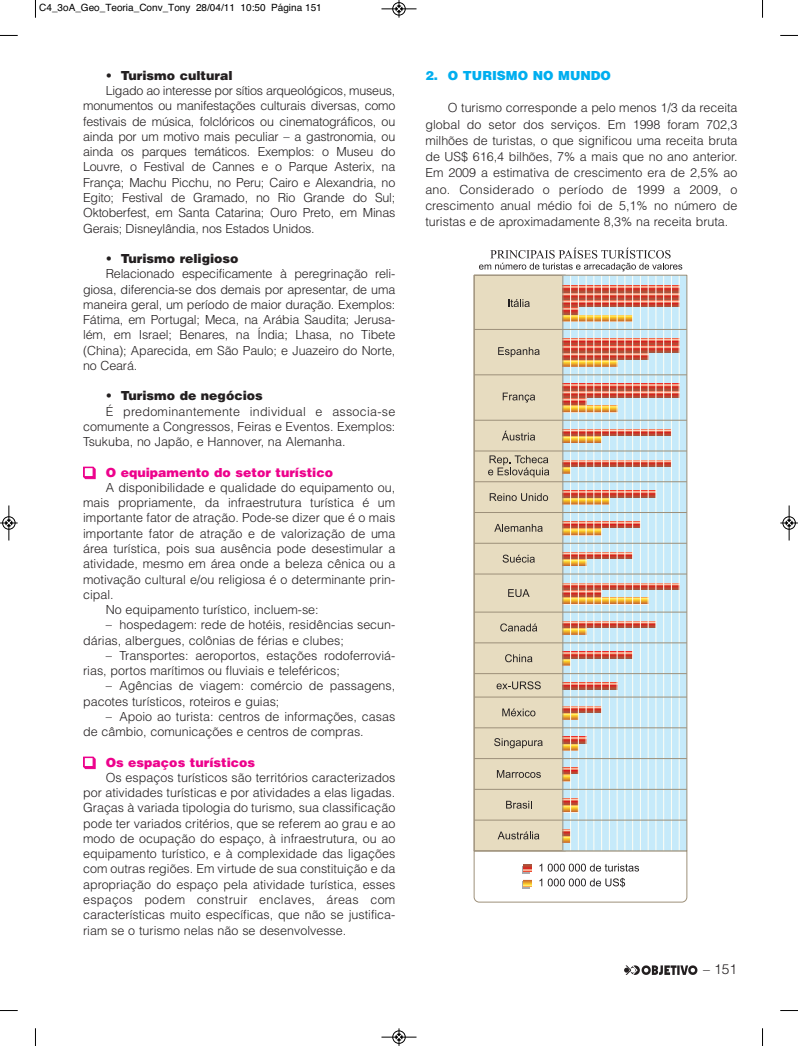
<style>
.page{position:relative;width:798px;height:1046px;background:#fff}
.page>*{position:absolute;margin:0;border:0;box-sizing:border-box;transform-origin:0 0}
.t1{font:300 13.75px "Helvetica";color:#231f20}
.t2{font:300 12.5px/15.2px "Helvetica";color:#231f20;text-align:justify}
.t3{font:900 12.5px "Helvetica";color:#231f20}
.t4{font:900 12.5px "Helvetica";color:#ed028c}
.t5{font:300 12.5px "Helvetica";letter-spacing:.02em;color:#231f20}
.t6{font:900 12.5px "Helvetica";color:#00aeef}
.t7{font:10px "Helvetica";color:#000}
</style>
<div class="page">
<svg style="left:624px;top:965px;width:73px;height:9px"></svg>
<svg style="left:473px;top:247px;width:214px;height:655px;background:#d9d4c9"></svg>
<div style="left:473px;top:275px;width:214px;height:576px;border:1px solid #9d907a"></div>
<svg style="left:35px;top:0;width:1px;height:18px"></svg>
<svg style="left:0;top:35px;width:18px;height:1px"></svg>
<svg style="left:762px;top:0;width:1px;height:18px"></svg>
<svg style="left:780px;top:35px;width:17px;height:1px"></svg>
<svg style="left:35px;top:1028px;width:1px;height:17px"></svg>
<svg style="left:0;top:1010px;width:18px;height:1px"></svg>
<svg style="left:762px;top:1028px;width:1px;height:17px"></svg>
<svg style="left:780px;top:1010px;width:17px;height:1px"></svg>
<div style="left:392px;top:2px;width:13px;height:14px;border:1px solid #fff;border-radius:50%"></div>
<hr style="left:381px;top:9px;width:35px;height:1px;background:#000">
<div style="left:392px;top:2px;width:13px;height:13px;border:1px solid #000;border-radius:50%"></div>
<svg style="left:395px;top:0;width:7px;height:18px"></svg>
<hr style="left:381px;top:1036px;width:35px;height:1px;background:#000">
<div style="left:392px;top:1030px;width:13px;height:13px;border:1px solid #000;border-radius:50%"></div>
<svg style="left:395px;top:1028px;width:7px;height:17px"></svg>
<div style="left:2px;top:516px;width:14px;height:13px;border:1px solid #fff;border-radius:50%"></div>
<hr style="left:9px;top:505px;width:1px;height:35px;background:#000">
<div style="left:2px;top:516px;width:13px;height:13px;border:1px solid #000;border-radius:50%"></div>
<svg style="left:0;top:519px;width:18px;height:7px"></svg>
<hr style="left:788px;top:505px;width:1px;height:35px;background:#000">
<div style="left:782px;top:516px;width:13px;height:13px;border:1px solid #000;border-radius:50%"></div>
<svg style="left:780px;top:519px;width:17px;height:7px"></svg>
<p class="t7" style="left:39px;top:4px;width:284px">C4_3oA_Geo_Teoria_Conv_Tony 28/04/11 10:50 Página 151</p>
<p class="t3" style="left:106px;top:71px;width:128px">• Turismo cultural</p>
<p class="t2" style="left:83px;top:84px;width:313px;text-indent:22px">Ligado ao interesse por sítios arqueológicos, mu seus, monumentos ou manifestações culturais diversas, como festivais de música, folclóricos ou cinematográ ficos, ou ainda por um motivo mais peculiar – a gastronomia, ou ainda os parques temáticos. Exemplos: o Museu do Louvre, o Festival de Cannes e o Parque Asterix, na França; Machu Picchu, no Peru; Cairo e Alexandria, no Egito; Festival de Gramado, no Rio Grande do Sul; Oktoberfest, em Santa Catarina; Ouro Preto, em Minas Gerais; Disneylândia, nos Estados Unidos.</p>
<p class="t3" style="left:106px;top:254px;width:134px">• Turismo religioso</p>
<p class="t2" style="left:83px;top:267px;width:313px;text-indent:22px">Relacionado especificamente à peregrinação reli - giosa, diferencia-se dos demais por apresentar, de uma maneira geral, um período de maior duração. Exemplos:<br>Fátima, em Portugal; Meca, na Arábia Saudita; Jerusa - lém, em Israel; Benares, na Índia; Lhasa, no Tibete (China); Aparecida, em São Paulo; e Juazeiro do Norte, no Ceará.</p>
<p class="t3" style="left:106px;top:391px;width:159px">• Turismo de negócios</p>
<p class="t2" style="left:83px;top:405px;width:314px;text-indent:22px">É predominantemente individual e associa-se comu mente a Congressos, Feiras e Eventos. Exemplos:<br>Tsukuba, no Japão, e Hannover, na Alemanha.</p>
<p class="t4" style="left:83px;top:467px;width:251px">❑ O equipamento do setor turístico</p>
<p class="t2" style="left:106px;top:481px;width:291px">A disponibilidade e qualidade do equipamento ou,</p>
<p class="t2" style="left:83px;top:496px;width:313px">mais propriamente, da infraestrutura turística é um</p>
<p class="t2" style="left:83px;top:511px;width:313px">importante fator de atração. Pode-se dizer que é o mais</p>
<p class="t2" style="left:83px;top:527px;width:313px">importante fator de atração e de valorização de uma</p>
<p class="t2" style="left:83px;top:542px;width:313px">área turística, pois sua ausência pode desestimular a</p>
<p class="t2" style="left:83px;top:557px;width:313px">atividade, mesmo em área onde a beleza cênica ou a</p>
<p class="t2" style="left:83px;top:572px;width:313px">mo tivação cultural e/ou religiosa é o determinante prin -</p>
<p class="t2" style="left:83px;top:588px;width:32px">cipal.</p>
<p class="t2" style="left:106px;top:603px;width:214px">No equipamento turístico, incluem-se:</p>
<p class="t2" style="left:83px;top:618px;width:313px;text-indent:22px">– hospedagem: rede de hotéis, residências secun - dárias, albergues, colônias de férias e clubes;</p>
<p class="t2" style="left:83px;top:649px;width:313px;text-indent:22px">– Transportes: aeroportos, estações rodoferroviá - rias, portos marítimos ou fluviais e teleféricos;</p>
<p class="t2" style="left:83px;top:679px;width:313px;text-indent:22px">– Agências de viagem: comércio de passagens, pacotes turísticos, roteiros e guias;</p>
<p class="t2" style="left:83px;top:710px;width:313px;text-indent:22px">– Apoio ao turista: centros de informações, casas de câmbio, comunicações e centros de compras.</p>
<p class="t4" style="left:83px;top:757px;width:173px">❑ Os espaços turísticos</p>
<p class="t2" style="left:106px;top:771px;width:291px">Os espaços turísticos são territórios caracterizados</p>
<p class="t2" style="left:83px;top:786px;width:313px">por atividades turísticas e por atividades a elas ligadas.</p>
<p class="t2" style="left:83px;top:801px;width:313px">Graças à variada tipologia do turismo, sua classificação</p>
<p class="t2" style="left:83px;top:816px;width:313px">pode ter variados critérios, que se referem ao grau e ao</p>
<p class="t2" style="left:83px;top:832px;width:313px">modo de ocupação do espaço, à infraestrutura, ou ao</p>
<p class="t2" style="left:83px;top:847px;width:313px">equipamento turístico, e à complexidade das ligações</p>
<p class="t2" style="left:83px;top:862px;width:313px">com outras regiões. Em virtude de sua constituição e da</p>
<p class="t2" style="left:83px;top:877px;width:313px">apropriação do espaço pela atividade turística, esses</p>
<p class="t5" style="left:83px;top:894px;width:313px">espaços podem construir enclaves, áreas com</p>
<p class="t2" style="left:83px;top:908px;width:313px">características muito específicas, que não se justifica -</p>
<p class="t2" style="left:83px;top:923px;width:264px">riam se o turismo nelas não se desenvolvesse.</p>
<p class="t6" style="left:425px;top:71px;width:187px">2. O TURISMO NO MUNDO</p>
<p class="t2" style="left:425px;top:101px;width:313px;line-height:16.2px;text-indent:22px">O turismo corresponde a pelo menos 1/3 da receita global do setor dos serviços. Em 1998 foram 702,3 milhões de turistas, o que significou uma receita bruta de US$ 616,4 bilhões, 7% a mais que no ano anterior.<br>Em 2009 a estimativa de crescimento era de 2,5% ao ano. Conside rado o período de 1999 a 2009, o crescimento anual mé dio foi de 5,1% no número de turistas e de aproxima damente 8,3% na receita bruta.</p>
<p class="t1" style="left:703px;top:964px;width:36px">– 151</p>
</div>
